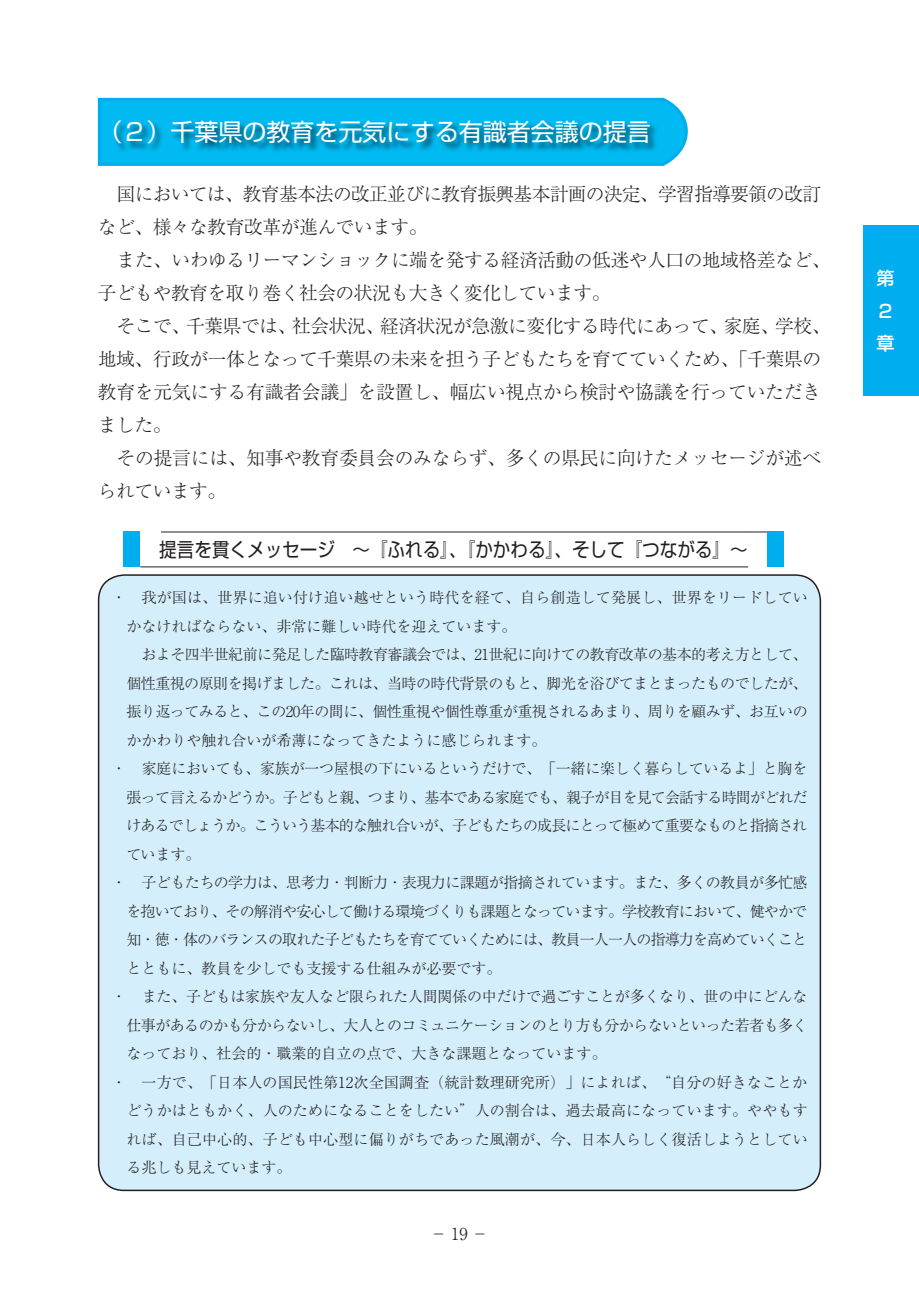
<style>
.page{position:relative;width:919px;height:1289px;background:#fff}
.page>*{position:absolute;margin:0;border:0;box-sizing:border-box;transform-origin:0 0}
.t1{font:24px "Shin Go Pro";color:#fff}
.t2{font:19.5px "Shin Go Pro";color:#231f20;scale:.9 1}
.t3{font:300 18.75px/33px "Ryumin Pro";letter-spacing:-.025em;color:#231f20}
.t4{font:500 18px/32.4px "Shin Go Pro";color:#fff}
.t5{font:300 16.5px "Ryumin Pro";color:#231f20}
.t6{font:300 15px "Ryumin Pro";letter-spacing:-.035em;color:#231f20}
.t7{font:300 15px/28.5px "Ryumin Pro";letter-spacing:.01em;color:#231f20}
.t8{font:300 15px "Ryumin Pro";letter-spacing:-.055em;color:#231f20}
.t9{font:300 15px "Ryumin Pro";color:#231f20}
.t10{font:300 15px "Ryumin Pro";letter-spacing:-.015em;color:#231f20}
</style>
<div class="page">
<div style="left:863px;top:225px;width:55px;height:170px;background:#00aeef"></div>
<svg style="left:97px;top:97px;width:591px;height:69px;background:#0cbbf1"></svg>
<img style="left:113px;top:119px;width:546px;height:34px">
<div style="left:99px;top:575px;width:721px;height:615px;background:#d4effb;border-radius:26px"></div>
<div style="left:766px;top:531px;width:17px;height:36px;background:#00aeef"></div>
<div style="left:123px;top:531px;width:17px;height:36px;background:#00aeef"></div>
<hr style="left:161px;top:531px;width:605px;height:1px;background:#231f20">
<hr style="left:140px;top:566px;width:608px;height:1px;background:#231f20">
<p class="t1" style="left:98px;top:112px;width:554px">（２）千葉県の教育を元気にする有識者会議の提言</p>
<p class="t3" style="left:98px;top:176px;width:724px;text-indent:19px">国においては、教育基本法の改正並びに教育振興基本計画の決定、学習指導要領の改訂など、様々な教育改革が進んでいます。</p>
<p class="t3" style="left:98px;top:242px;width:734px;text-indent:19px">また、いわゆるリーマンショックに端を発する経済活動の低迷や人口の地域格差など、子どもや教育を取り巻く社会の状況も大きく変化しています。</p>
<p class="t3" style="left:98px;top:308px;width:734px;text-indent:19px">そこで、千葉県では、社会状況、経済状況が急激に変化する時代にあって、家庭、学校、地域、行政が一体となって千葉県の未来を担う子どもたちを育てていくため、「千葉県の教育を元気にする有識者会議」を設置し、幅広い視点から検討や協議を行っていただきました。</p>
<p class="t3" style="left:98px;top:440px;width:725px;text-indent:19px">その提言には、知事や教育委員会のみならず、多くの県民に向けたメッセージが述べられています。</p>
<p class="t2" style="left:159px;top:533px;width:655px">提言を貫くメッセージ　～『ふれる』、『かかわる』、そして『つながる』～</p>
<p class="t7" style="left:126px;top:582px;width:683px;text-indent:-15px">・　我が国は、世界に追い付け追い越せという時代を経て、自ら創造して発展し、世界をリードしていかなければならない、非常に難しい時代を迎えています。</p>
<p class="t6" style="left:141px;top:642px;width:667px">およそ四半世紀前に発足した臨時教育審議会では、21世紀に向けての教育改革の基本的考え方として、</p>
<p class="t6" style="left:126px;top:671px;width:682px">個性重視の原則を掲げました。これは、当時の時代背景のもと、脚光を浴びてまとまったものでしたが、</p>
<p class="t6" style="left:126px;top:699px;width:683px">振り返ってみると、この20年の間に、個性重視や個性尊重が重視されるあまり、周りを顧みず、お互いの</p>
<p class="t9" style="left:126px;top:728px;width:422px">かかわりや触れ合いが希薄になってきたように感じられます。</p>
<p class="t10" style="left:111px;top:756px;width:697px">・　家庭においても、家族が一つ屋根の下にいるというだけで、「一緒に楽しく暮らしているよ」と胸を</p>
<p class="t8" style="left:126px;top:785px;width:682px">張って言えるかどうか。子どもと親、つまり、基本である家庭でも、親子が目を見て会話する時間がどれだ</p>
<p class="t8" style="left:126px;top:813px;width:682px">けあるでしょうか。こういう基本的な触れ合いが、子どもたちの成長にとって極めて重要なものと指摘され</p>
<p class="t6" style="left:126px;top:842px;width:76px">ています。</p>
<p class="t6" style="left:111px;top:870px;width:697px">・　子どもたちの学力は、思考力・判断力・表現力に課題が指摘されています。また、多くの教員が多忙感</p>
<p class="t8" style="left:126px;top:899px;width:682px">を抱いており、その解消や安心して働ける環境づくりも課題となっています。学校教育において、健やかで</p>
<p class="t8" style="left:126px;top:927px;width:682px">知・徳・体のバランスの取れた子どもたちを育てていくためには、教員一人一人の指導力を高めていくこと</p>
<p class="t9" style="left:126px;top:956px;width:377px">とともに、教員を少しでも支援する仕組みが必要です。</p>
<p class="t10" style="left:111px;top:984px;width:697px">・　また、子どもは家族や友人など限られた人間関係の中だけで過ごすことが多くなり、世の中にどんな</p>
<p class="t6" style="left:126px;top:1013px;width:682px">仕事があるのかも分からないし、大人とのコミュニケーションのとり方も分からないといった若者も多く</p>
<p class="t9" style="left:126px;top:1041px;width:482px">なっており、社会的・職業的自立の点で、大きな課題となっています。</p>
<p class="t7" style="left:111px;top:1066px;width:697px">・　一方で、「日本人の国民性第12次全国調査（統計数理研究所）」によれば、“自分の好きなことか</p>
<p class="t7" style="left:126px;top:1095px;width:682px">どうかはともかく、人のためになることをしたい”人の割合は、過去最高になっています。ややもす</p>
<p class="t7" style="left:126px;top:1123px;width:682px">れば、自己中心的、子ども中心型に偏りがちであった風潮が、今、日本人らしく復活しようとしてい</p>
<p class="t9" style="left:126px;top:1155px;width:166px">る兆しも見えています。</p>
<p class="t5" style="left:430px;top:1220px;width:59px">－19－</p>
<p class="t4" style="left:876px;top:260px;width:19px">第<br>２章</p>
</div>
